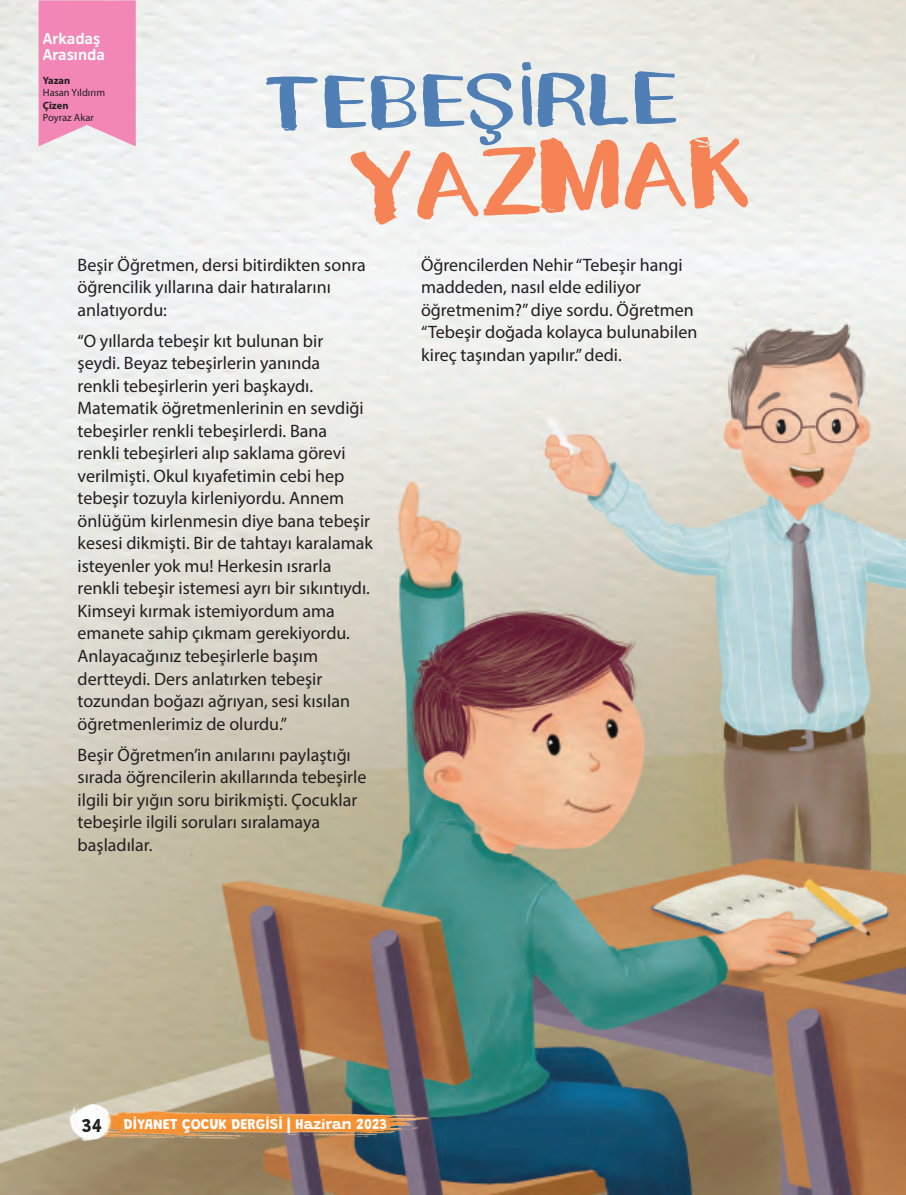
<style>
.page{position:relative;width:906px;height:1195px;background:#fff}
.page>*{position:absolute;margin:0;border:0;box-sizing:border-box;transform-origin:0 0}
.t1{font:92.55px "WHITEWASHER";color:#f58355}
.t2{font:71.55px "WHITEWASHER";color:#4f7fb4}
.t3{font:18px/22.5px "Myriad Pro";color:#231f20}
.t4{font:100 15px "Grandstander";color:#fff}
.t5{font:700 15px/16.5px "Telenor";color:#fff}
.t6{font:10.5px "Myriad Pro";color:#231f20}
.t7{font:700 10.5px "Myriad Pro";color:#231f20}
.s1{font-size:19.5px;color:#231f20}
</style>
<div class="page">
<img style="left:0;top:0;width:906px;height:1194px">
<img style="left:52px;top:1097px;width:455px;height:59px">
<svg style="left:39px;top:0;width:97px;height:146px;background:#f18eba"></svg>
<p class="t5" style="left:43px;top:31px;width:63px">Arkadaş<br>Arasında</p>
<p class="t7" style="left:43px;top:74px;width:29px">Yazan</p>
<p class="t6" style="left:43px;top:86px;width:64px">Hasan Yıldırım</p>
<p class="t7" style="left:43px;top:99px;width:27px">Çizen</p>
<p class="t6" style="left:43px;top:111px;width:53px">Poyraz Akar</p>
<h2 class="t2" style="left:265px;top:58px;width:414px;rotate:-1deg">TEBEŞİRLE</h2>
<h1 class="t1" style="left:350px;top:129px;width:400px;rotate:-3deg">YAZMAK</h1>
<p class="t3" style="left:78px;top:253px;width:290px">Beşir Öğretmen, dersi bitirdikten sonra öğrencilik yıllarına dair hatıralarını anlatıyordu:</p>
<p class="t3" style="left:78px;top:329px;width:297px">“O yıllarda tebeşir kıt bulunan bir<br>şeydi. Beyaz tebeşirlerin yanında<br>renkli tebeşirlerin yeri başkaydı.<br>Matematik öğretmenlerinin en sevdiği tebeşirler renkli tebeşirlerdi. Bana renkli tebeşirleri alıp saklama görevi verilmişti. Okul kıyafetimin cebi hep tebeşir tozuyla kirleniyordu. Annem önlüğüm kirlenmesin diye bana tebeşir kesesi dikmişti. Bir de tahtayı karalamak isteyenler yok mu! Herkesin ısrarla renkli tebeşir istemesi ayrı bir sıkıntıydı.<br>Kimseyi kırmak istemiyordum ama emanete sahip çıkmam gerekiyordu.<br>Anlayacağınız tebeşirlerle başım dertteydi. Ders anlatırken tebeşir tozundan boğazı ağrıyan, sesi kısılan öğretmenlerimiz de olurdu.”</p>
<p class="t3" style="left:78px;top:743px;width:290px">Beşir Öğretmen’in anılarını paylaştığı sırada öğrencilerin akıllarında tebeşirle ilgili bir yığın soru birikmişti. Çocuklar tebeşirle ilgili soruları sıralamaya başladılar.</p>
<p class="t3" style="left:421px;top:253px;width:278px">Öğrencilerden Nehir “Tebeşir hangi maddeden, nasıl elde ediliyor öğretmenim?” diye sordu. Öğretmen “Tebeşir doğada kolayca bulunabilen kireç taşından yapılır.” dedi.</p>
<p class="t4" style="left:82px;top:1112px;width:307px"><span class="s1">34</span> DİYANET ÇOCUK DERGİSİ | Haziran 2023</p>
</div>
